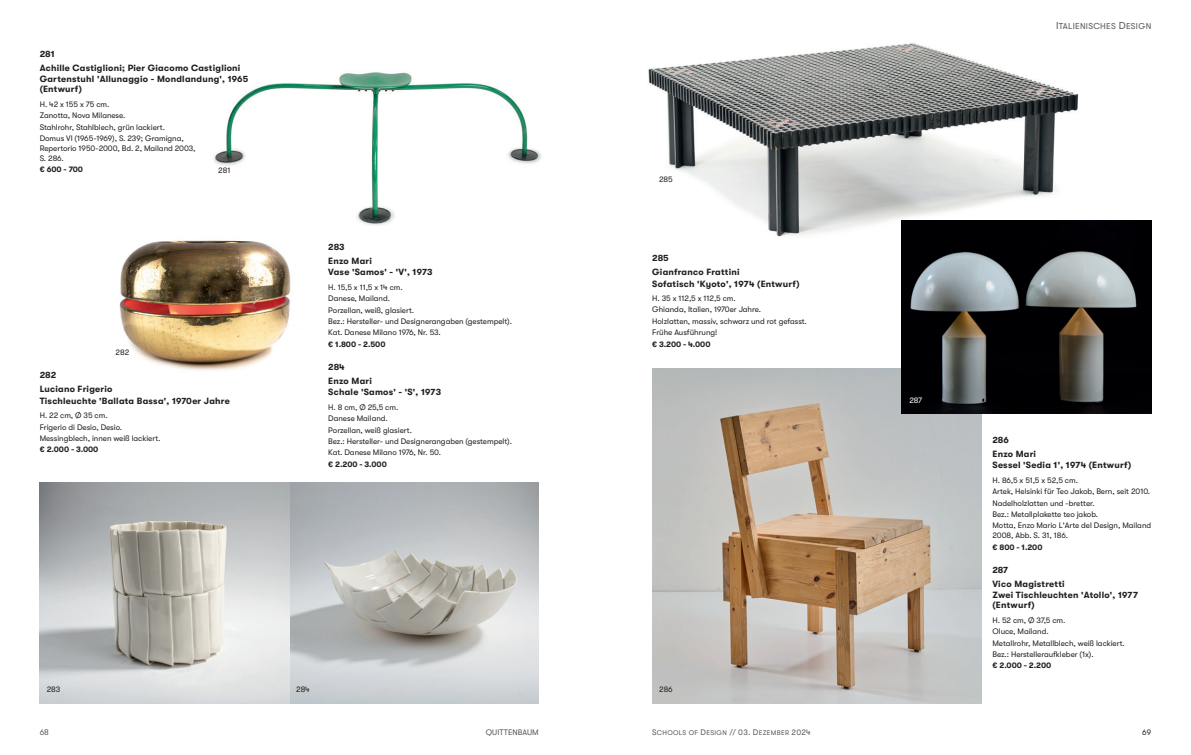
<style>
.page{position:relative;width:1191px;height:755px;background:#fff}
.page>*{position:absolute;margin:0;border:0;box-sizing:border-box;transform-origin:0 0}
.t1{font:700 9px/14.3px "GT Walsheim";letter-spacing:.025em;color:#231f20}
.t2{font:8.5px "GT Walsheim Regular SC850";letter-spacing:.03em;color:#57585a}
.t3{font:8px/11.4px "GT Walsheim";letter-spacing:-.005em;color:#231f20}
.t4{font:700 8px "GT Walsheim";letter-spacing:-.005em;color:#231f20}
.t5{font:8px "GT Walsheim";letter-spacing:.005em;color:#57585a}
.t6{font:8px "GT Walsheim";color:#fff}
.t7{font:8px "GT Walsheim Regular SC850";color:#231f20}
.t8{font:6.8px "GT Walsheim Regular SC850";letter-spacing:.045em;color:#57585a}
.s1{font-size:10px}
.s2{font-size:8px}
.s3{font-family:"GT Walsheim";font-size:8px}
</style>
<div class="page">
<img style="left:40px;top:482px;width:499px;height:221px">
<img style="left:648px;top:43px;width:430px;height:194px">
<img style="left:652px;top:369px;width:329px;height:334px">
<img style="left:213px;top:72px;width:328px;height:153px">
<img style="left:119px;top:215px;width:183px;height:155px">
<img style="left:901px;top:220px;width:250px;height:193px">
<p class="t1" style="left:40px;top:46px;width:202px">281<br>Achille Castiglioni; Pier Giacomo Castiglioni</p>
<p class="t1" style="left:40px;top:74px;width:210px;line-height:10px">Gartenstuhl 'Allunaggio - Mondlandung', 1965 (Entwurf)</p>
<p class="t3" style="left:40px;top:98px;width:146px">H. 42 x 155 x 75 cm.<br>Zanotta, Nova Milanese.<br>Stahlrohr, Stahlblech, grün lackiert.<br>Domus VI (1965-1969), S. 239; Gramigna,</p>
<p class="t3" style="left:40px;top:143px;width:157px;line-height:10px">Repertorio 1950-2000, Bd. 2, Mailand 2003,<br>S. 286.</p>
<p class="t4" style="left:40px;top:165px;width:45px">€ 600 - 700</p>
<p class="t3" style="left:218px;top:164px;width:14px">281</p>
<p class="t3" style="left:116px;top:346px;width:15px">282</p>
<p class="t1" style="left:40px;top:367px;width:74px">282<br>Luciano Frigerio</p>
<p class="t1" style="left:40px;top:393px;width:192px">Tischleuchte 'Ballata Bassa', 1970er Jahre</p>
<p class="t3" style="left:40px;top:409px;width:122px">H. 22 cm, Ø 35 cm.<br>Frigerio di Desio, Desio.<br>Messingblech, innen weiß lackiert.</p>
<p class="t4" style="left:40px;top:445px;width:60px">€ 2.000 - 3.000</p>
<p class="t1" style="left:328px;top:239px;width:45px">283<br>Enzo Mari</p>
<p class="t1" style="left:328px;top:265px;width:106px">Vase 'Samos' - 'V', 1973</p>
<p class="t3" style="left:328px;top:281px;width:185px">H. 15,5 x 11,5 x 14 cm.<br>Danese, Mailand.<br>Porzellan, weiß, glasiert.<br>Bez.: Hersteller- und Designerangaben (gestempelt).<br>Kat. Danese Milano 1976, Nr. 53.</p>
<p class="t4" style="left:328px;top:339px;width:59px">€ 1.800 - 2.500</p>
<p class="t1" style="left:328px;top:359px;width:45px">284<br>Enzo Mari</p>
<p class="t1" style="left:328px;top:385px;width:114px">Schale 'Samos' - 'S', 1973</p>
<p class="t3" style="left:328px;top:401px;width:185px">H. 8 cm, Ø 25,5 cm.<br>Danese Mailand.<br>Porzellan, weiß glasiert.<br>Bez.: Hersteller- und Designerangaben (gestempelt).<br>Kat. Danese Milano 1976, Nr. 50.</p>
<p class="t4" style="left:328px;top:459px;width:60px">€ 2.200 - 3.000</p>
<p class="t3" style="left:47px;top:683px;width:15px">283</p>
<p class="t3" style="left:296px;top:683px;width:15px">284</p>
<p class="t3" style="left:659px;top:173px;width:15px">285</p>
<p class="t1" style="left:652px;top:250px;width:89px">285<br>Gianfranco Frattini</p>
<p class="t1" style="left:652px;top:276px;width:149px">Sofatisch 'Kyoto', 1974 (Entwurf)</p>
<p class="t3" style="left:652px;top:292px;width:156px">H. 35 x 112,5 x 112,5 cm.<br>Ghianda, Italien, 1970er Jahre.<br>Holzlatten, massiv, schwarz und rot gefasst.<br>Frühe Ausführung!</p>
<p class="t4" style="left:652px;top:339px;width:60px">€ 3.200 - 4.000</p>
<p class="t3" style="left:659px;top:683px;width:15px">286</p>
<p class="t2" style="left:1056px;top:21px;width:97px"><span class="s1">I</span>TALI ENISCHES <span class="s1">D</span>ESIGN</p>
<p class="t6" style="left:909px;top:395px;width:14px">287</p>
<p class="t1" style="left:992px;top:432px;width:45px">286<br>Enzo Mari</p>
<p class="t1" style="left:992px;top:458px;width:140px">Sessel 'Sedia 1', 1974 (Entwurf)</p>
<p class="t3" style="left:992px;top:474px;width:160px">H. 86,5 x 51,5 x 52,5 cm.<br>Artek, Helsinki für Teo Jakob, Bern, seit 2010.<br>Nadelholzlatten und -bretter.<br>Bez.: Metallplakette teo jakob.<br>Motta, Enzo Mario L'Arte del Design, Mailand</p>
<p class="t3" style="left:992px;top:529px;width:77px">2008, Abb. S. 31, 186.</p>
<p class="t4" style="left:992px;top:542px;width:51px">€ 800 - 1.200</p>
<p class="t1" style="left:992px;top:562px;width:74px">287<br>Vico Magistretti</p>
<p class="t1" style="left:992px;top:590px;width:147px;line-height:10px">Zwei Tischleuchten 'Atollo', 1977 (Entwurf)</p>
<p class="t3" style="left:992px;top:614px;width:134px">H. 52 cm, Ø 37,5 cm.<br>Oluce, Mailand.<br>Metallrohr, Metallblech, weiß lackiert.<br>Bez.: Herstelleraufkleber (1x).</p>
<p class="t4" style="left:992px;top:660px;width:60px">€ 2.000 - 2.200</p>
<p class="t5" style="left:40px;top:727px;width:11px">68</p>
<p class="t5" style="left:486px;top:727px;width:54px">QUITTENBAUM</p>
<p class="t8" style="left:652px;top:728px;width:160px"><span class="s2">S</span>CHOOLS OF <span class="s2">D</span>ESIGN <span class="s2">//</span> <span class="s3">03.</span> <span class="s2">D</span>EZEMBER <span class="s3">2024</span></p>
<p class="t7" style="left:1142px;top:727px;width:11px">69</p>
</div>
